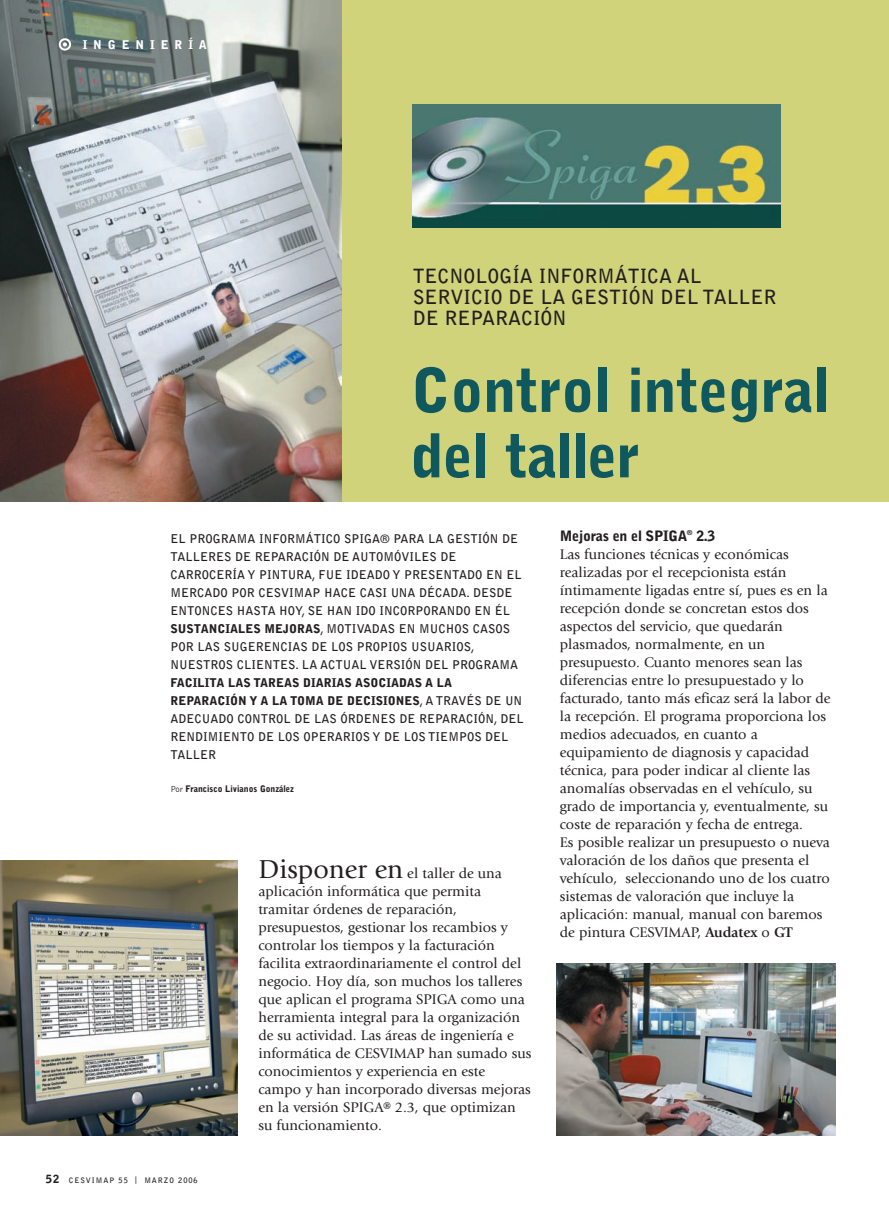
<style>
.page{position:relative;width:889px;height:1215px;background:#fff}
.page>*{position:absolute;margin:0;border:0;box-sizing:border-box;transform-origin:0 0}
.t1{font:900 60px/65.4px "Bell Gothic";letter-spacing:-.01em;color:#0f595e}
.t2{font:700 19.5px/21px "Bell Gothic";color:#231f20}
.t3{font:14.55px/18px "Giovanni";color:#231f20}
.t4{font:900 14.25px "Bell Gothic";letter-spacing:-.02em;color:#231f20}
.t5{font:700 12px/18px "Bell Gothic";color:#231f20}
.t6{font:900 12px "Bell Gothic";letter-spacing:.49em;color:#fff}
.t7{font:900 9px "Bell Gothic";color:#231f20;scale:.96 1}
.t8{font:700 7.5px "Bell Gothic";letter-spacing:.13em;color:#231f20}
.s1{font-weight:900}
.s2{font-weight:300}
.s3{font-weight:900;font-size:11.25px}
.s4{font-size:27px}
.s5{font-weight:700}
</style>
<div class="page">
<img style="left:0;top:0;width:889px;height:1136px">
<p class="t6" style="left:83px;top:40px;width:126px">INGENIERÍA</p>
<h2 class="t2" style="left:412px;top:267px;width:365px">TECNOLOGÍA INFORMÁTICA AL<br>SERVICIO DE LA GESTIÓN DEL TALLER<br>DE REPARACIÓN</h2>
<h1 class="t1" style="left:411px;top:362px;width:420px">Control integral del taller</h1>
<p class="t5" style="left:170px;top:530px;width:353px">EL PROGRAMA INFORMÁTICO SPIGA® PARA LA GESTIÓN DE TALLERES DE REPARACIÓN DE AUTOMÓVILES DE CARROCERÍA Y PINTURA, FUE IDEADO Y PRESENTADO EN EL MERCADO POR CESVIMAP HACE CASI UNA DÉCADA. DESDE ENTONCES HASTA HOY, SE HAN IDO INCORPORANDO EN ÉL <span class="s1">SUSTANCIALES MEJORAS</span>, MOTIVADAS EN MUCHOS CASOS POR LAS SUGERENCIAS DE LOS PROPIOS USUARIOS, NUESTROS CLIENTES. LA ACTUAL VERSIÓN DEL PROGRAMA</p>
<p class="t5" style="left:170px;top:674px;width:355px"><span class="s1">FACILITA LAS TAREAS DIARIAS ASOCIADAS A LA REPARACIÓN Y A LA TOMA DE DECISIONES</span>, A TRAVÉS DE UN ADECUADO CONTROL DE LAS ÓRDENES DE REPARACIÓN, DEL RENDIMIENTO DE LOS OPERARIOS Y DE LOS TIEMPOS DEL TALLER</p>
<p class="t7" style="left:170px;top:785px;width:130px"><span class="s2">Por</span> Francisco Livianos González</p>
<p class="t8" style="left:46px;top:1177px;width:153px"><span class="s3">52</span> CESVIMAP 55 | MARZO 2006</p>
<p class="t3" style="left:258px;top:865px;width:274px"><span class="s4">Disponer en</span> el taller de una aplicación informática que permita tramitar órdenes de reparación, presupuestos, gestionar los recambios y controlar los tiempos y la facturación facilita extraordinariamente el control del negocio. Hoy día, son muchos los talleres que aplican el programa SPIGA como una herramienta integral para la organización de su actividad. Las áreas de ingeniería e informática de CESVIMAP han sumado sus conocimientos y experiencia en este campo y han incorporado diversas mejoras en la versión SPIGA® 2.3, que optimizan su funcionamiento.</p>
<p class="t4" style="left:560px;top:530px;width:157px">Mejoras en el SPIGA<sup>®</sup> 2.3</p>
<p class="t3" style="left:560px;top:546px;width:272px">Las funciones técnicas y económicas realizadas por el recepcionista están íntimamente ligadas entre sí, pues es en la recepción donde se concretan estos dos aspectos del servicio, que quedarán plasmados, normalmente, en un presupuesto. Cuanto menores sean las diferencias entre lo presupuestado y lo facturado, tanto más eficaz será la labor de la recepción. El programa proporciona los medios adecuados, en cuanto a equipamiento de diagnosis y capacidad técnica, para poder indicar al cliente las anomalías observadas en el vehículo, su grado de importancia y, eventualmente, su coste de reparación y fecha de entrega.<br>Es posible realizar un presupuesto o nueva valoración de los daños que presenta el vehículo, seleccionando uno de los cuatro sistemas de valoración que incluye la aplicación: manual, manual con baremos de pintura CESVIMAP, <span class="s5">Audatex</span> o <span class="s5">GT</span></p>
</div>
